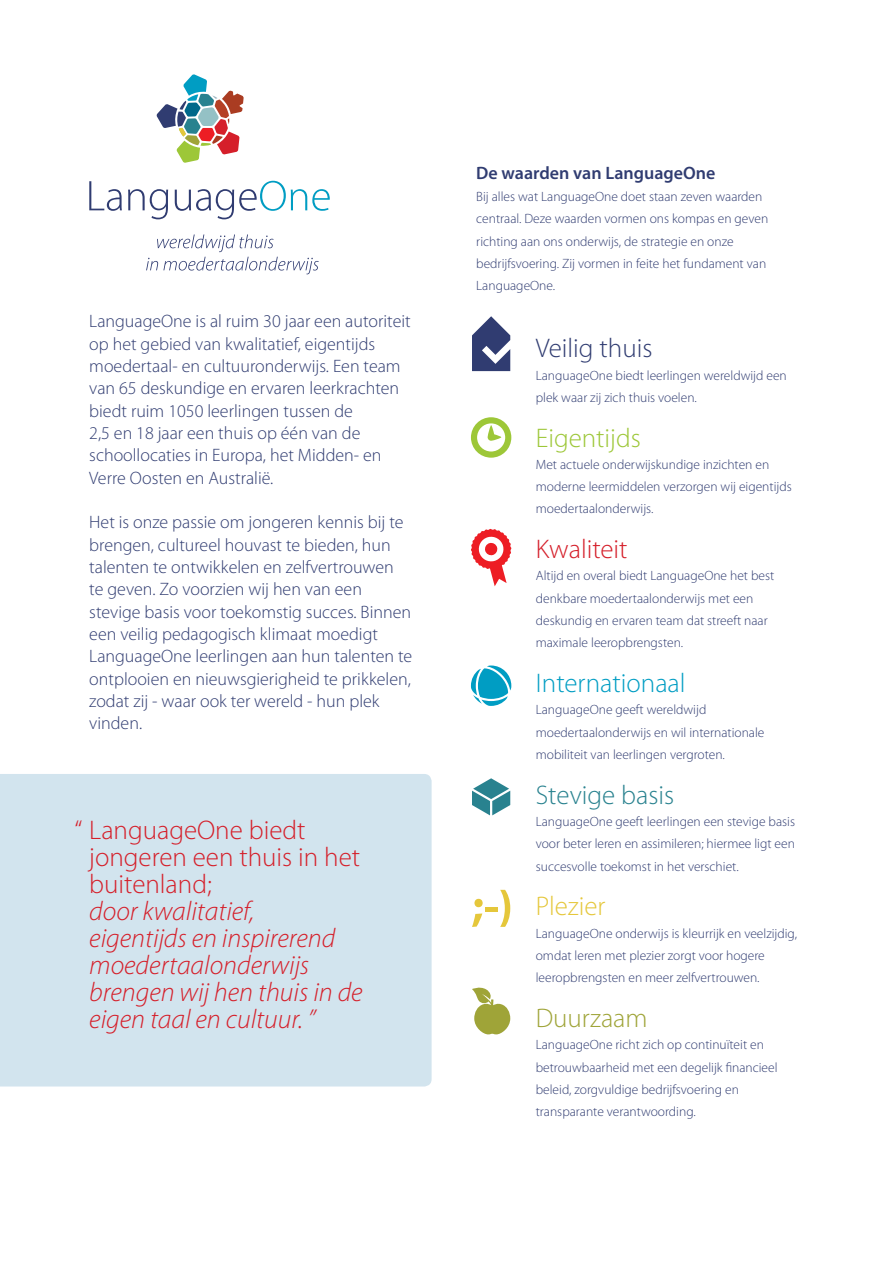
<style>
.page{position:relative;width:893px;height:1263px;background:#fff}
.page>*{position:absolute;margin:0;border:0;box-sizing:border-box;transform-origin:0 0}
.t1{font:italic 300 27px/27px "Myriad Pro";color:#d51f2a}
.t2{font:300 27px "Myriad Pro";color:#009dc3}
.t3{font:300 27px "Myriad Pro";color:#29828f}
.t4{font:300 27px "Myriad Pro";color:#303c71}
.t5{font:300 27px "Myriad Pro";color:#9dc738}
.t6{font:300 27px "Myriad Pro";color:#d51f2a}
.t7{font:300 27px "Myriad Pro";color:#9fa438}
.t8{font:300 27px "Myriad Pro";color:#e5c73b}
.t9{font:300 18px/22.4px "Myriad Pro";color:#303c71}
.t10{font:600 18px "Myriad Pro";color:#303c71}
.t11{font:300 13.5px/22.4px "Myriad Pro";color:#303c71}
.s1{font-style:normal}
</style>
<div class="page">
<div style="left:0;top:774px;width:432px;height:312px;background:#d2e4ee"></div>
<svg style="left:156px;top:74px;width:88px;height:89px"></svg>
<svg style="left:89px;top:181px;width:33px;height:30px"></svg>
<svg style="left:128px;top:189px;width:40px;height:30px"></svg>
<svg style="left:175px;top:181px;width:155px;height:38px"></svg>
<svg style="left:146px;top:234px;width:173px;height:40px"></svg>
<svg style="left:472px;top:316px;width:38px;height:55px"></svg>
<svg style="left:471px;top:529px;width:40px;height:57px"></svg>
<svg style="left:471px;top:417px;width:40px;height:41px"></svg>
<svg style="left:471px;top:665px;width:40px;height:41px"></svg>
<svg style="left:472px;top:778px;width:38px;height:37px"></svg>
<svg style="left:472px;top:899px;width:11px;height:28px"></svg>
<div style="left:485px;top:907px;width:12px;height:5px;background:#e5c73b"></div>
<svg style="left:500px;top:890px;width:10px;height:37px"></svg>
<svg style="left:472px;top:987px;width:38px;height:47px"></svg>
<p class="t9" style="left:89px;top:311px;width:323px">LanguageOne is al ruim 30 jaar een autoriteit op het gebied van kwalitatief, eigentijds moedertaal- en cultuuronderwijs. Een team van 65 deskundige en ervaren leerkrachten biedt ruim 1050 leerlingen tussen de<br>2,5 en 18 jaar een thuis op één van de schoollocaties in Europa, het Midden- en Verre Oosten en Australië.</p>
<p class="t9" style="left:89px;top:511px;width:325px">Het is onze passie om jongeren kennis bij te brengen, cultureel houvast te bieden, hun talenten te ontwikkelen en zelfvertrouwen te geven. Zo voorzien wij hen van een stevige basis voor toekomstig succes. Binnen een veilig pedagogisch klimaat moedigt LanguageOne leerlingen aan hun talenten te ontplooien en nieuwsgierigheid te prikkelen, zodat zij - waar ook ter wereld - hun plek vinden.</p>
<p class="t1" style="left:89px;top:817px;width:275px;text-indent:-15px"><span class="s1">“ LanguageOne biedt jongeren een thuis in het buitenland;<br></span>door kwalitatief,<br>eigentijds en inspirerend moedertaalonderwijs brengen wij hen thuis in de eigen taal en cultuur. ”</p>
<p class="t10" style="left:476px;top:163px;width:241px">De waarden van LanguageOne</p>
<p class="t11" style="left:476px;top:185px;width:293px">Bij alles wat LanguageOne doet staan zeven waarden centraal. Deze waarden vormen ons kompas en geven richting aan ons onderwijs, de strategie en onze bedrijfsvoering. Zij vormen in feite het fundament van LanguageOne.</p>
<p class="t4" style="left:536px;top:333px;width:118px">Veilig thuis</p>
<p class="t11" style="left:536px;top:364px;width:252px">LanguageOne biedt leerlingen wereldwijd een plek waar zij zich thuis voelen.</p>
<p class="t5" style="left:536px;top:423px;width:107px">Eigentijds</p>
<p class="t11" style="left:536px;top:453px;width:257px">Met actuele onderwijskundige inzichten en moderne leermiddelen verzorgen wij eigentijds moedertaalonderwijs.</p>
<p class="t6" style="left:536px;top:534px;width:93px">Kwaliteit</p>
<p class="t11" style="left:536px;top:565px;width:240px">Altijd en overal biedt LanguageOne het best denkbare moedertaalonderwijs met een deskundig en ervaren team dat streeft naar maximale leeropbrengsten.</p>
<p class="t2" style="left:536px;top:668px;width:151px">Internationaal</p>
<p class="t11" style="left:536px;top:699px;width:230px">LanguageOne geeft wereldwijd moedertaalonderwijs en wil internationale mobiliteit van leerlingen vergroten.</p>
<p class="t3" style="left:536px;top:780px;width:140px">Stevige basis</p>
<p class="t11" style="left:536px;top:810px;width:261px;text-align:justify">LanguageOne geeft leerlingen een stevige basis voor beter leren en assimileren; hiermee ligt een succesvolle toekomst in het verschiet.</p>
<p class="t8" style="left:536px;top:891px;width:71px">Plezier</p>
<p class="t11" style="left:536px;top:922px;width:263px">LanguageOne onderwijs is kleurrijk en veelzijdig, omdat leren met plezier zorgt voor hogere leeropbrengsten en meer zelfvertrouwen.</p>
<p class="t7" style="left:536px;top:1003px;width:113px">Duurzaam</p>
<p class="t11" style="left:536px;top:1034px;width:243px">LanguageOne richt zich op continuïteit en betrouwbaarheid met een degelijk financieel beleid, zorgvuldige bedrijfsvoering en transparante verantwoording.</p>
</div>
